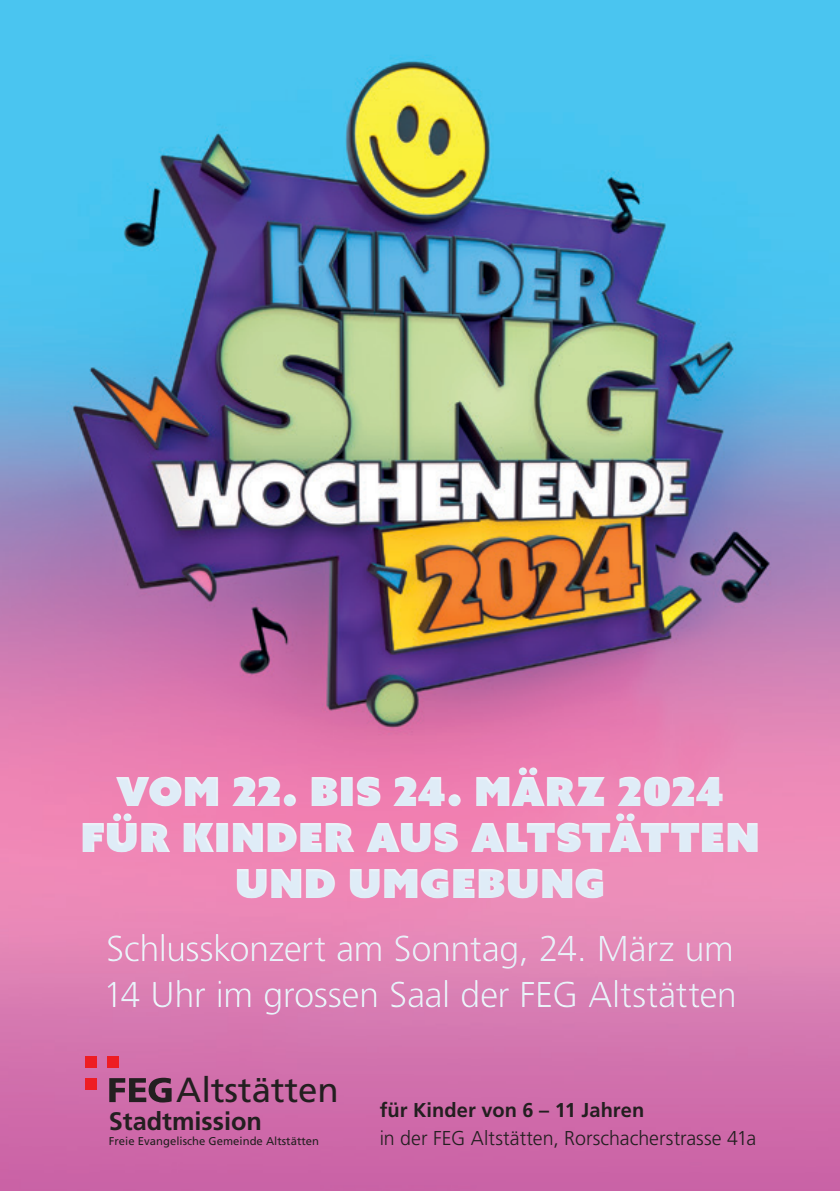
<style>
.page{position:relative;width:840px;height:1191px;background:#fff}
.page>*{position:absolute;margin:0;border:0;box-sizing:border-box;transform-origin:0 0}
.t1{font:40px/46px "Azo Sans Uber";letter-spacing:.015em;color:#dfecf7;text-align:center}
.t2{font:300 36px/46px "Frutiger LT Std";letter-spacing:-.01em;color:#dfecf7}
.t3{font:34.8px "Frutiger LT";color:#231f20}
.t4{font:700 25.2px "Frutiger LT Std";color:#231f20}
.t5{font:300 20px/28px "Frutiger LT Std";color:#231f20}
.t6{font:11.4px "Frutiger LT";color:#231f20}
.s1{font-weight:700}
</style>
<div class="page">
<img style="left:0;top:0;width:839px;height:1191px">
<div style="left:85px;top:1055px;width:12px;height:12px;background:#ee1d23"></div>
<div style="left:107px;top:1055px;width:12px;height:12px;background:#ee1d23"></div>
<div style="left:85px;top:1078px;width:12px;height:12px;background:#ee1d23"></div>
<svg style="left:109px;top:1077px;width:62px;height:25px;background:#6e415d"></svg>
<div style="left:82px;top:767px;width:675px;height:248px;background:#fff;opacity:.75"></div>
<p class="t1" style="left:80px;top:768px;width:680px">VOM 22. BIS 24. MÄRZ 2024<br>FÜR KINDER AUS ALTSTÄTTEN<br>UND UMGEBUNG</p>
<p class="t2" style="left:103px;top:926px;width:635px">Schlusskonzert am Sonntag, 24. März um<br>14 Uhr im grossen Saal der FEG Altstätten</p>
<p class="t3" style="left:176px;top:1069px;width:164px">Altstätten</p>
<p class="t6" style="left:109px;top:1134px;width:212px">Freie Evangelische Gemeinde Altstätten</p>
<p class="t4" style="left:109px;top:1106px;width:155px">Stadtmission</p>
<p class="t5" style="left:379px;top:1096px;width:378px"><span class="s1">für Kinder von 6 – 11 Jahren<br></span>in der FEG Altstätten, Rorschacherstrasse 41a</p>
</div>
